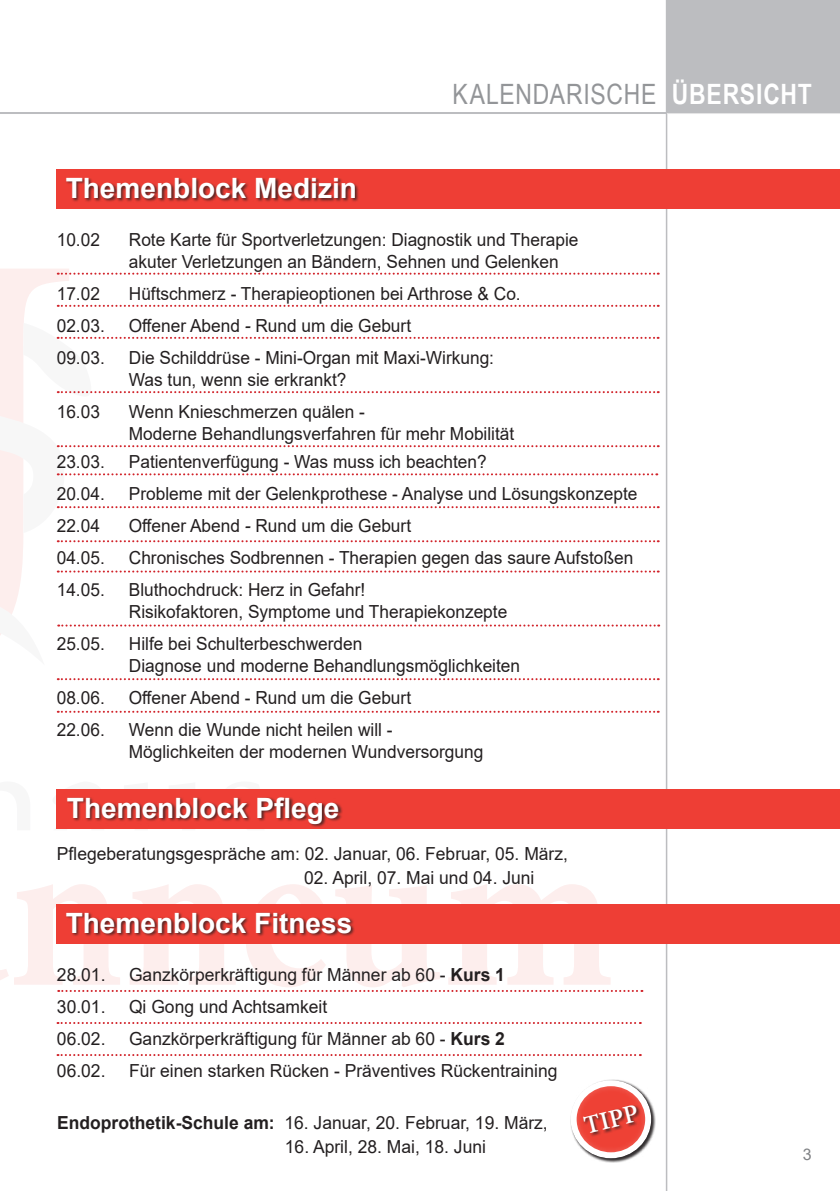
<style>
.page{position:relative;width:840px;height:1191px;background:#fff}
.page>*{position:absolute;margin:0;border:0;box-sizing:border-box;transform-origin:0 0}
.t1{font:700 28px "Arial";color:#fff}
.t2{font:28px "Arial Narrow";letter-spacing:.025em;color:#939598}
.t3{font:700 28px "Adobe Devanagari";color:#fff}
.t4{font:18px/22px "Arial";color:#231f20;scale:.96 1}
.t5{font:18px "Arial";color:#231f20}
.t6{font:16px "Arial";color:#808285}
.s1{font-weight:700;color:#fff}
.s2{font-style:italic}
.s3{font-weight:700}
</style>
<div class="page">
<svg style="left:0;top:828px;width:610px;height:164px"></svg>
<div style="left:665px;top:0;width:174px;height:113px;background:#bcbdc0"></div>
<hr style="left:0;top:112px;width:839px;height:2px;background:#bcbdc0">
<hr style="left:665px;top:0;width:2px;height:1191px;background:#bcbdc0">
<div style="left:666px;top:113px;width:173px;height:1078px;background:#fff"></div>
<div style="left:57px;top:169px;width:782px;height:40px;background:#ee3e35"></div>
<div style="left:65px;top:178px;width:294px;height:24px;background:#231f20;opacity:.75"></div>
<svg style="left:58px;top:711px;width:600px;height:2px"></svg>
<div style="left:57px;top:789px;width:782px;height:39px;background:#ee3e35"></div>
<div style="left:67px;top:797px;width:276px;height:30px;background:#231f20;opacity:.75"></div>
<div style="left:57px;top:904px;width:782px;height:39px;background:#ee3e35"></div>
<div style="left:65px;top:912px;width:290px;height:25px;background:#231f20;opacity:.75"></div>
<svg style="left:58px;top:990px;width:584px;height:2px"></svg>
<svg style="left:57px;top:1022px;width:583px;height:2px"></svg>
<div style="left:569px;top:1079px;width:86px;height:84px;background:#231f20;opacity:.75"></div>
<div style="left:570px;top:1078px;width:83px;height:82px;background:#fff;opacity:.75"></div>
<div style="left:582px;top:1104px;width:59px;height:33px;background:#231f20;opacity:.75"></div>
<svg style="left:0;top:269px;width:658px;height:412px"></svg>
<svg style="left:57px;top:1054px;width:583px;height:2px"></svg>
<h1 class="t1" style="left:66px;top:168px;width:292px">Themenblock Medizin</h1>
<h1 class="t2" style="left:452px;top:74px;width:360px">KALENDARISCHE <span class="s1">ÜBERSICHT</span></h1>
<p class="t4" style="left:57px;top:228px;width:47px">10.02</p>
<p class="t4" style="left:129px;top:228px;width:469px">Rote Karte für Sportverletzungen: Diagnostik und Therapie akuter Verletzungen an Bändern, Sehnen und Gelenken</p>
<p class="t4" style="left:57px;top:282px;width:47px">17.02</p>
<p class="t4" style="left:129px;top:282px;width:409px">Hüftschmerz - Therapieoptionen bei Arthrose &amp; Co.</p>
<p class="t4" style="left:57px;top:314px;width:52px">02.03.</p>
<p class="t4" style="left:129px;top:314px;width:295px">Offener Abend <span class="s2">-</span> Rund um die Geburt</p>
<p class="t4" style="left:57px;top:346px;width:52px">09.03.</p>
<p class="t4" style="left:129px;top:346px;width:382px">Die Schilddrüse - Mini-Organ mit Maxi-Wirkung:<br>Was tun, wenn sie erkrankt?</p>
<p class="t4" style="left:57px;top:400px;width:47px">16.03</p>
<p class="t4" style="left:129px;top:400px;width:403px">Wenn Knieschmerzen quälen -<br>Moderne Behandlungsverfahren für mehr Mobilität</p>
<p class="t4" style="left:57px;top:450px;width:52px">23.03.</p>
<p class="t4" style="left:129px;top:450px;width:374px">Patientenverfügung - Was muss ich beachten?</p>
<p class="t4" style="left:57px;top:482px;width:52px">20.04.</p>
<p class="t4" style="left:129px;top:482px;width:531px">Probleme mit der Gelenkprothese - Analyse und Lösungskonzepte</p>
<p class="t4" style="left:57px;top:514px;width:47px">22.04</p>
<p class="t4" style="left:129px;top:514px;width:295px">Offener Abend <span class="s2">-</span> Rund um die Geburt</p>
<p class="t4" style="left:57px;top:546px;width:52px">04.05.</p>
<p class="t4" style="left:129px;top:546px;width:526px">Chronisches Sodbrennen - Therapien gegen das saure Aufstoßen</p>
<p class="t4" style="left:57px;top:578px;width:52px">14.05.</p>
<p class="t4" style="left:129px;top:578px;width:395px">Bluthochdruck: Herz in Gefahr!<br>Risikofaktoren, Symptome und Therapiekonzepte</p>
<p class="t4" style="left:57px;top:632px;width:52px">25.05.</p>
<p class="t4" style="left:129px;top:632px;width:409px">Hilfe bei Schulterbeschwerden<br>Diagnose und moderne Behandlungsmöglichkeiten</p>
<p class="t4" style="left:57px;top:686px;width:52px">08.06.</p>
<p class="t4" style="left:129px;top:686px;width:295px">Offener Abend - Rund um die Geburt</p>
<p class="t4" style="left:57px;top:718px;width:52px">22.06.</p>
<p class="t4" style="left:129px;top:718px;width:370px">Wenn die Wunde nicht heilen will -<br>Möglichkeiten der modernen Wundversorgung</p>
<h1 class="t1" style="left:67px;top:788px;width:274px">Themenblock Pflege</h1>
<p class="t5" style="left:57px;top:841px;width:512px">Pflegeberatungsgespräche am: 02. Januar, 06. Februar, 05. März,</p>
<p class="t5" style="left:304px;top:865px;width:232px">02. April, 07. Mai und 04. Juni</p>
<h1 class="t1" style="left:66px;top:903px;width:288px">Themenblock Fitness</h1>
<p class="t5" style="left:57px;top:962px;width:50px">28.01.</p>
<p class="t5" style="left:129px;top:962px;width:377px">Ganzkörperkräftigung für Männer ab 60 - <span class="s3">Kurs 1</span></p>
<p class="t5" style="left:57px;top:994px;width:50px">30.01.</p>
<p class="t5" style="left:129px;top:994px;width:199px">Qi Gong und Achtsamkeit</p>
<p class="t5" style="left:57px;top:1026px;width:50px">06.02.</p>
<p class="t5" style="left:129px;top:1026px;width:377px">Ganzkörperkräftigung für Männer ab 60 - <span class="s3">Kurs 2</span></p>
<p class="t5" style="left:57px;top:1058px;width:50px">06.02.</p>
<p class="t5" style="left:129px;top:1058px;width:429px">Für einen starken Rücken - Präventives Rückentraining</p>
<p class="t5" style="left:57px;top:1110px;width:492px"><span class="s3">Endoprothetik-Schule am:</span> 16. Januar, 20. Februar, 19. März,</p>
<p class="t5" style="left:285px;top:1134px;width:202px">16. April, 28. Mai, 18. Juni</p>
<h1 class="t3" style="left:580px;top:1110px;width:57px;rotate:-14deg">TIPP</h1>
<p class="t6" style="left:802px;top:1143px;width:10px">3</p>
</div>
